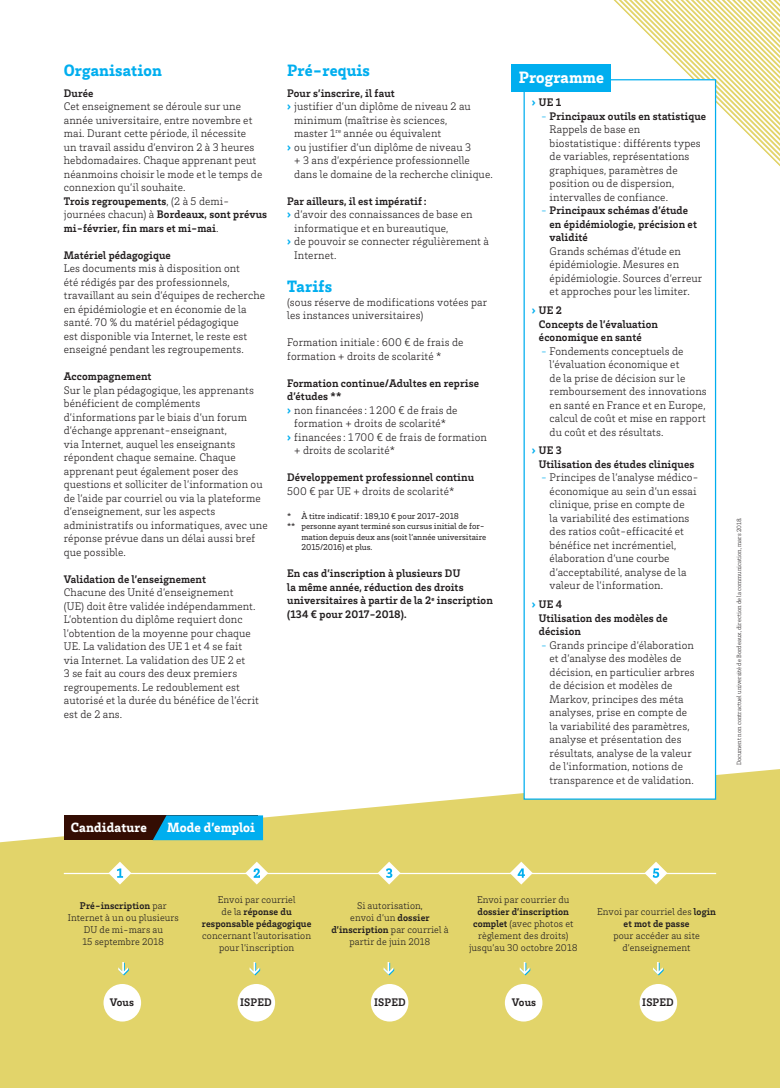
<style>
.page{position:relative;width:780px;height:1088px;background:#fff}
.page>*{position:absolute;margin:0;border:0;box-sizing:border-box;transform-origin:0 0}
.t1{font:900 16.88px "Brix Slab";letter-spacing:.01em;color:#00aeef}
.t2{font:900 16.88px "Brix Slab";letter-spacing:.005em;color:#fff}
.t3{font:900 13.75px "Brix Slab";letter-spacing:.01em;color:#fff}
.t4{font:300 11.25px/13.5px "Brix Slab";letter-spacing:.01em;color:#231f20}
.t5{font:700 11.25px/13.5px "Brix Slab";letter-spacing:.01em;color:#231f20}
.t6{font:300 10px/12px "Brix Slab";letter-spacing:.01em;color:#231f20;text-align:center}
.t7{font:700 10px/12px "Brix Slab";letter-spacing:.01em;color:#231f20;text-align:center}
.t8{font:8.75px "Brix Slab";color:#231f20}
.t9{font:300 6.25px "Brix Slab";color:#231f20}
.s1{font-weight:700}
.s2{font-weight:900;color:#00aeef}
.s3{color:#00aeef}
.s4{font-weight:300;color:#00aeef}
.s5{font-weight:300}
</style>
<div class="page">
<svg style="left:613px;top:0;width:167px;height:167px"></svg>
<svg style="left:0;top:769px;width:780px;height:319px;background:#e4d879"></svg>
<div style="left:103px;top:984px;width:38px;height:37px;background:#fff;border-radius:50%"></div>
<div style="left:371px;top:984px;width:37px;height:37px;background:#fff;border-radius:50%"></div>
<div style="left:237px;top:984px;width:38px;height:37px;background:#fff;border-radius:50%"></div>
<div style="left:505px;top:984px;width:37px;height:37px;background:#fff;border-radius:50%"></div>
<div style="left:639px;top:984px;width:38px;height:37px;background:#fff;border-radius:50%"></div>
<div style="left:524px;top:80px;width:191px;height:719px;background:#fff"></div>
<div style="left:523px;top:79px;width:193px;height:721px;border:1px solid #00aeef"></div>
<div style="left:511px;top:64px;width:100px;height:28px;background:#00aeef"></div>
<div style="left:64px;top:815px;width:193px;height:25px;background:#340d03"></div>
<svg style="left:153px;top:815px;width:110px;height:25px;background:#04a1dd"></svg>
<hr style="left:64px;top:873px;width:652px;height:1px;background:#fff">
<svg style="left:108px;top:861px;width:23px;height:23px"></svg>
<svg style="left:245px;top:861px;width:23px;height:23px"></svg>
<svg style="left:377px;top:861px;width:23px;height:23px"></svg>
<svg style="left:510px;top:861px;width:22px;height:23px"></svg>
<svg style="left:644px;top:861px;width:23px;height:23px"></svg>
<svg style="left:118px;top:962px;width:11px;height:13px"></svg>
<svg style="left:249px;top:962px;width:11px;height:13px"></svg>
<svg style="left:383px;top:962px;width:11px;height:13px"></svg>
<svg style="left:519px;top:962px;width:11px;height:13px"></svg>
<svg style="left:653px;top:962px;width:10px;height:13px"></svg>
<h1 class="t1" style="left:64px;top:59px;width:100px">Organisation</h1>
<p class="t5" style="left:64px;top:85px;width:31px">Durée</p>
<p class="t4" style="left:64px;top:99px;width:205px">Cet enseignement se déroule sur une année universitaire, entre novembre et mai. Durant cette période, il nécessite<br>un travail assidu d’environ 2 à 3 heures hebdomadaires. Chaque apprenant peut néanmoins choisir le mode et le temps de connexion qu’il souhaite.<br><span class="s1">Trois regroupements</span>, (2 à 5 demi&shy;journées chacun) à <span class="s1">Bordeaux, sont prévus mi-février, fin mars et mi-mai</span>.</p>
<p class="t5" style="left:64px;top:247px;width:109px">Matériel pédagogique</p>
<p class="t4" style="left:64px;top:261px;width:203px">Les documents mis à disposition ont<br>été rédigés par des professionnels, travaillant au sein d’équipes de recherche en épidémiologie et en économie de la santé. 70 % du matériel pédagogique<br>est disponible via Internet, le reste est enseigné pendant les regroupements.</p>
<p class="t5" style="left:64px;top:369px;width:89px">Accompagnement</p>
<p class="t4" style="left:64px;top:383px;width:205px">Sur le plan pédagogique, les apprenants bénéficient de compléments d’informations par le biais d’un forum d’échange apprenant-enseignant,<br>via Internet, auquel les enseignants répondent chaque semaine. Chaque apprenant peut également poser des questions et solliciter de l’information ou de l’aide par courriel ou via la plateforme d’enseignement, sur les aspects administratifs ou informatiques, avec une réponse prévue dans un délai aussi bref que possible.</p>
<p class="t5" style="left:64px;top:571px;width:144px">Validation de l’enseignement</p>
<p class="t4" style="left:64px;top:585px;width:197px">Chacune des Unité d’enseignement<br>(UE) doit être validée indépendamment.<br>L’obtention du diplôme requiert donc l’obtention de la moyenne pour chaque UE. La validation des UE 1 et 4 se fait via Internet. La validation des UE 2 et<br>3 se fait au cours des deux premiers regroupements. Le redoublement est autorisé et la durée du bénéfice de l’écrit est de 2 ans.</p>
<h1 class="t1" style="left:287px;top:59px;width:84px">Pré-requis</h1>
<p class="t5" style="left:287px;top:85px;width:109px">Pour s’inscrire, il faut</p>
<p class="t4" style="left:287px;top:99px;width:185px"><span class="s2">›</span> justifier d’un diplôme de niveau 2 au</p>
<p class="t4" style="left:294px;top:113px;width:154px">minimum (maîtrise ès sciences,</p>
<p class="t4" style="left:294px;top:126px;width:148px">master 1<sup>re</sup> année ou équivalent</p>
<p class="t4" style="left:287px;top:140px;width:185px"><span class="s2">›</span> ou justifier d’un diplôme de niveau 3</p>
<p class="t4" style="left:294px;top:153px;width:177px">+ 3 ans d’expérience professionnelle</p>
<p class="t4" style="left:294px;top:167px;width:200px">dans le domaine de la recherche clinique.</p>
<p class="t5" style="left:287px;top:193px;width:141px">Par ailleurs, il est impératif:</p>
<p class="t4" style="left:287px;top:207px;width:187px"><span class="s2">›</span> d’avoir des connaissances de base en</p>
<p class="t4" style="left:294px;top:221px;width:156px">informatique et en bureautique,</p>
<p class="t4" style="left:287px;top:234px;width:203px"><span class="s2">›</span> de pouvoir se connecter régulièrement à</p>
<p class="t4" style="left:294px;top:248px;width:44px">Internet.</p>
<h1 class="t1" style="left:287px;top:275px;width:46px">Tarifs</h1>
<p class="t4" style="left:287px;top:295px;width:201px">(sous réserve de modifications votées par les instances universitaires)</p>
<p class="t4" style="left:287px;top:335px;width:178px">Formation initiale : 600 € de frais de formation + droits de scolarité *</p>
<p class="t5" style="left:287px;top:376px;width:193px">Formation continue/Adultes en reprise</p>
<p class="t5" style="left:287px;top:389px;width:56px">d’études **</p>
<p class="t4" style="left:287px;top:403px;width:172px"><span class="s2">›</span> non financées : 1 200 € de frais de</p>
<p class="t4" style="left:294px;top:416px;width:153px">formation + droits de scolarité*</p>
<p class="t4" style="left:287px;top:430px;width:201px"><span class="s2">›</span> financées : 1 700 € de frais de formation</p>
<p class="t4" style="left:294px;top:443px;width:102px">+ droits de scolarité*</p>
<p class="t5" style="left:287px;top:470px;width:188px">Développement professionnel continu</p>
<p class="t4" style="left:287px;top:484px;width:169px">500 € par UE + droits de scolarité*</p>
<p class="t8" style="left:287px;top:510px;width:173px">* À titre indicatif: 189,10 € pour 2017-2018</p>
<p class="t8" style="left:287px;top:521px;width:199px">** personne ayant terminé son cursus initial de for-</p>
<p class="t8" style="left:301px;top:531px;width:186px">mation depuis deux ans (soit l’année universitaire</p>
<p class="t8" style="left:301px;top:542px;width:73px">2015/2016) et plus.</p>
<p class="t5" style="left:287px;top:566px;width:207px">En cas d’inscription à plusieurs DU<br>la même année, réduction des droits universitaires à partir de la 2<sup>e</sup> inscription (134 € pour 2017-2018).</p>
<p class="t3" style="left:71px;top:819px;width:77px">Candidature</p>
<p class="t3" style="left:167px;top:819px;width:89px">Mode d’emploi</p>
<h1 class="t2" style="left:519px;top:66px;width:87px">Programme</h1>
<p class="t5" style="left:532px;top:95px;width:31px"><span class="s2">›</span> UE 1</p>
<p class="t4" style="left:549px;top:109px;width:158px;text-indent:-9px"><span class="s3">-</span> <span class="s1">Principaux outils en statistique<br></span>Rappels de base en biostatistique : différents types de variables, représentations graphiques, paramètres de position ou de dispersion, intervalles de confiance.</p>
<p class="t5" style="left:549px;top:203px;width:149px;text-indent:-9px"><span class="s4">-</span> Principaux schémas d’étude en épidémiologie, précision et validité</p>
<p class="t4" style="left:549px;top:244px;width:154px">Grands schémas d’étude en épidémiologie. Mesures en épidémiologie. Sources d’erreur et approches pour les limiter.</p>
<p class="t5" style="left:539px;top:303px;width:121px;text-indent:-7px"><span class="s2">›</span> UE 2<br>Concepts de l’évaluation économique en santé</p>
<p class="t4" style="left:549px;top:344px;width:159px;text-indent:-9px"><span class="s3">-</span> Fondements conceptuels de l’évaluation économique et<br>de la prise de décision sur le remboursement des innovations en santé en France et en Europe, calcul de coût et mise en rapport du coût et des résultats.</p>
<p class="t5" style="left:539px;top:443px;width:157px;text-indent:-7px"><span class="s2">›</span> UE 3<br>Utilisation des études cliniques</p>
<p class="t4" style="left:549px;top:470px;width:151px;text-indent:-9px"><span class="s3">-</span> Principes de l’analyse médico&shy;économique au sein d’un essai clinique, prise en compte de<br>la variabilité des estimations des ratios coût-efficacité et bénéfice net incrémentiel, élaboration d’une courbe d’acceptabilité, analyse de la valeur de l’information.</p>
<p class="t5" style="left:539px;top:597px;width:130px;text-indent:-7px"><span class="s2">›</span> UE 4<br>Utilisation des modèles de décision</p>
<p class="t4" style="left:549px;top:638px;width:147px;text-indent:-9px"><span class="s3">-</span> Grands principe d’élaboration et d’analyse des modèles de décision, en particulier arbres de décision et modèles de<br>Markov, principes des méta analyses, prise en compte de la variabilité des paramètres, analyse et présentation des résultats, analyse de la valeur de l’information, notions de transparence et de validation.</p>
<p class="t9" style="left:735px;top:765px;width:250px;rotate:-90deg">Document non contractuel université de Bordeaux, direction de la communication, mars 2018.</p>
<p class="t6" style="left:68px;top:899px;width:113px"><span class="s1">Pré-inscription</span> par<br>Internet à un ou plusieurs<br>DU de mi-mars au<br>15 septembre 2018</p>
<p class="t7" style="left:202px;top:893px;width:111px"><span class="s5">Envoi par courriel<br>de la</span> réponse du responsable pédagogique</p>
<p class="t6" style="left:202px;top:929px;width:110px">concernant l’autorisation pour l’inscription</p>
<p class="t6" style="left:331px;top:899px;width:119px">Si autorisation,<br>envoi d’un <span class="s1">dossier d’inscription</span> par courriel à partir de juin 2018</p>
<p class="t6" style="left:477px;top:893px;width:94px">Envoi par courrier du</p>
<p class="t6" style="left:469px;top:905px;width:110px"><span class="s1">dossier d’inscription complet</span> (avec photos et règlement des droits) jusqu’au 30 octobre 2018</p>
<p class="t6" style="left:597px;top:905px;width:120px">Envoi par courriel des <span class="s1">login et mot de passe</span></p>
<p class="t6" style="left:613px;top:929px;width:88px">pour accéder au site d’enseignement</p>
<p class="t5" style="left:110px;top:995px;width:26px">Vous</p>
<p class="t5" style="left:240px;top:995px;width:33px">ISPED</p>
<p class="t5" style="left:374px;top:995px;width:33px">ISPED</p>
<p class="t5" style="left:512px;top:995px;width:26px">Vous</p>
<p class="t5" style="left:642px;top:995px;width:33px">ISPED</p>
</div>
